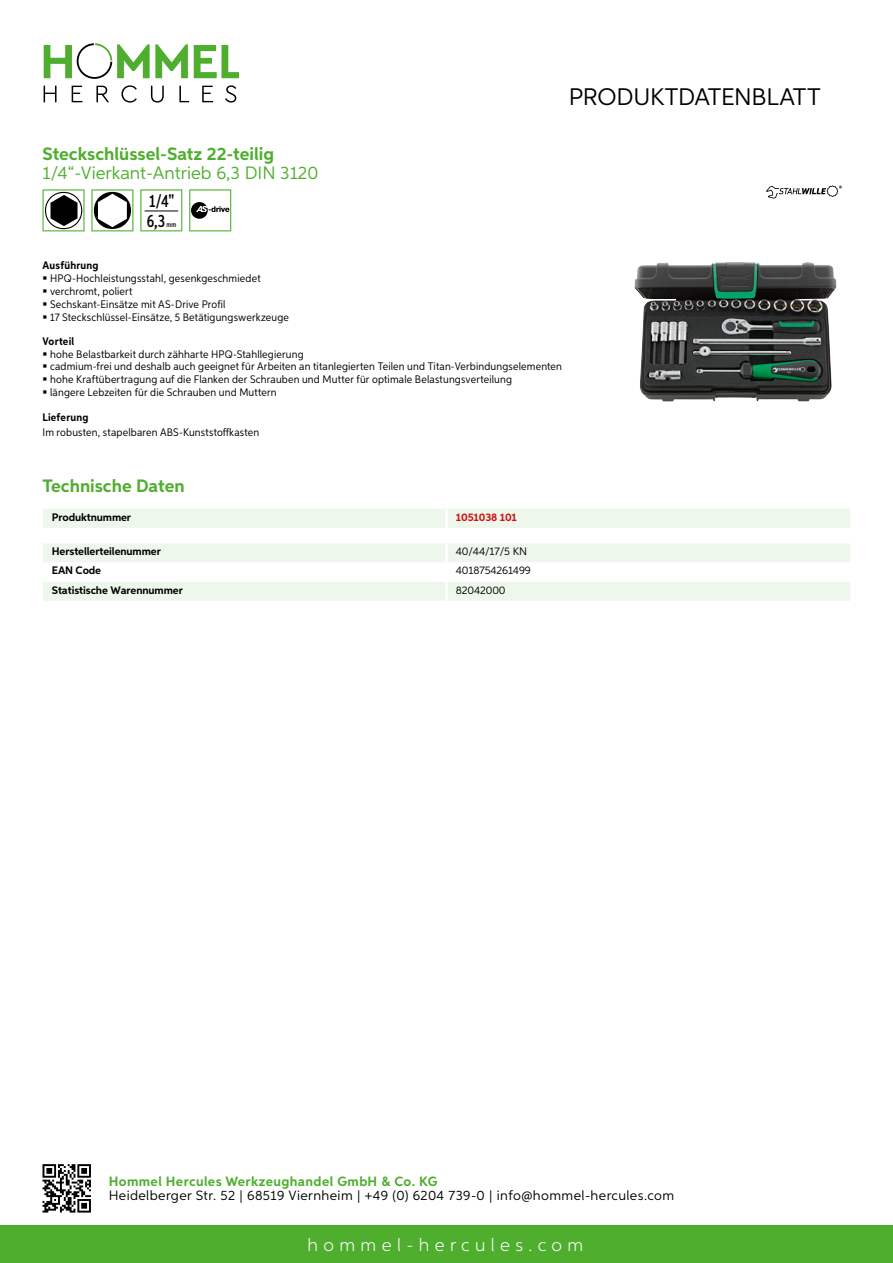
<style>
.page{position:relative;width:893px;height:1263px;background:#fff}
.page>*{position:absolute;margin:0;border:0;box-sizing:border-box;transform-origin:0 0}
.t1{font:24px "Aspira";letter-spacing:-.01em;color:#000}
.t2{font:700 18px "Aspira";color:#50ae2f}
.t3{font:18px "Aspira";color:#50ae2f}
.t4{font:300 18px "Aspira";letter-spacing:.3em;color:#fff}
.t5{font:500 17.85px/20.4px "Aspira XX Nar";color:#000}
.t6{font:13.5px "Aspira";letter-spacing:.03em;color:#000}
.t7{font:700 13.5px "Aspira";letter-spacing:.03em;color:#50ae2f}
.t8{font:10.95px/12.8px "Aspira Nar";letter-spacing:.015em;color:#000}
.t9{font:700 10.95px "Aspira";letter-spacing:-.01em;color:#000}
.t10{font:10.95px "Aspira";letter-spacing:-.01em;color:#000}
.t11{font:700 10.95px "Aspira Nar";letter-spacing:.02em;color:#000}
.t12{font:700 10.95px "Aspira";letter-spacing:-.01em;color:#cd1013}
.t13{font:500 7.35px "Aspira XX Nar";color:#000}
</style>
<div class="page">
<div style="left:0;top:1226px;width:893px;height:37px;background:#50ae2f"></div>
<svg style="left:43px;top:1164px;width:48px;height:48px"></svg>
<svg style="left:194px;top:45px;width:45px;height:33px"></svg>
<svg style="left:44px;top:43px;width:144px;height:36px"></svg>
<svg style="left:44px;top:86px;width:13px;height:16px"></svg>
<svg style="left:72px;top:86px;width:10px;height:16px"></svg>
<svg style="left:96px;top:86px;width:13px;height:16px"></svg>
<svg style="left:121px;top:85px;width:16px;height:18px"></svg>
<svg style="left:151px;top:86px;width:13px;height:17px"></svg>
<svg style="left:179px;top:86px;width:10px;height:16px"></svg>
<svg style="left:202px;top:86px;width:11px;height:16px"></svg>
<svg style="left:225px;top:85px;width:11px;height:18px"></svg>
<div style="left:43px;top:509px;width:807px;height:19px;background:#eef7eb"></div>
<hr style="left:445px;top:509px;width:3px;height:19px;background:#fff">
<svg style="left:43px;top:543px;width:807px;height:58px"></svg>
<hr style="left:445px;top:582px;width:3px;height:19px;background:#fff">
<svg style="left:43px;top:189px;width:42px;height:42px"></svg>
<svg style="left:91px;top:189px;width:42px;height:42px"></svg>
<svg style="left:140px;top:189px;width:42px;height:42px"></svg>
<hr style="left:145px;top:211px;width:33px;height:1px;background:#000">
<svg style="left:189px;top:189px;width:42px;height:42px"></svg>
<img style="left:634px;top:262px;width:173px;height:139px">
<svg style="left:766px;top:185px;width:76px;height:14px"></svg>
<h1 class="t1" style="left:569px;top:82px;width:253px">Produktdatenblatt</h1>
<h2 class="t2" style="left:43px;top:142px;width:233px">Steckschlüssel-Satz 22-teilig</h2>
<h2 class="t3" style="left:43px;top:162px;width:277px">1/4“-Vierkant-Antrieb 6,3 DIN 3120</h2>
<h3 class="t5" style="left:147px;top:191px;width:29px">1/4"<br>6,3</h3>
<p class="t13" style="left:167px;top:220px;width:11px">mm</p>
<p class="t11" style="left:43px;top:259px;width:58px">Ausführung</p>
<p class="t8" style="left:50px;top:272px;width:240px">HPQ-Hochleistungsstahl, gesenkgeschmiedet verchromt, poliert<br>Sechskant-Einsätze mit AS-Drive Profil<br>17 Steckschlüssel-Einsätze, 5 Betätigungswerkzeuge</p>
<p class="t11" style="left:43px;top:334px;width:33px">Vorteil</p>
<p class="t8" style="left:50px;top:347px;width:513px">hohe Belastbarkeit durch zähharte HPQ-Stahllegierung<br>cadmium-frei und deshalb auch geeignet für Arbeiten an titanlegierten Teilen und Titan-Verbindungselementen hohe Kraftübertragung auf die Flanken der Schrauben und Mutter für optimale Belastungsverteilung<br>längere Lebzeiten für die Schrauben und Muttern</p>
<p class="t11" style="left:43px;top:411px;width:47px">Lieferung</p>
<p class="t8" style="left:43px;top:426px;width:218px">Im robusten, stapelbaren ABS-Kunststoffkasten</p>
<h2 class="t2" style="left:43px;top:475px;width:144px">Technische Daten</h2>
<p class="t9" style="left:52px;top:510px;width:81px">Produktnummer</p>
<p class="t12" style="left:456px;top:510px;width:63px">1051038 101</p>
<p class="t9" style="left:52px;top:545px;width:111px">Herstellerteilenummer</p>
<p class="t10" style="left:456px;top:545px;width:65px">40/44/17/5 KN</p>
<p class="t9" style="left:52px;top:564px;width:51px">EAN Code</p>
<p class="t10" style="left:456px;top:564px;width:77px">4018754261499</p>
<p class="t9" style="left:52px;top:583px;width:132px">Statistische Warennummer</p>
<p class="t10" style="left:456px;top:583px;width:51px">82042000</p>
<p class="t7" style="left:109px;top:1172px;width:330px">Hommel Hercules Werkzeughandel GmbH &amp; Co. KG</p>
<p class="t6" style="left:109px;top:1187px;width:567px">Heidelberger Str. 52 | 68519 Viernheim | +49 (0) 6204 739-0 | info@hommel-hercules.com</p>
<h2 class="t4" style="left:307px;top:1234px;width:277px">hommel-hercules.com</h2>
</div>
